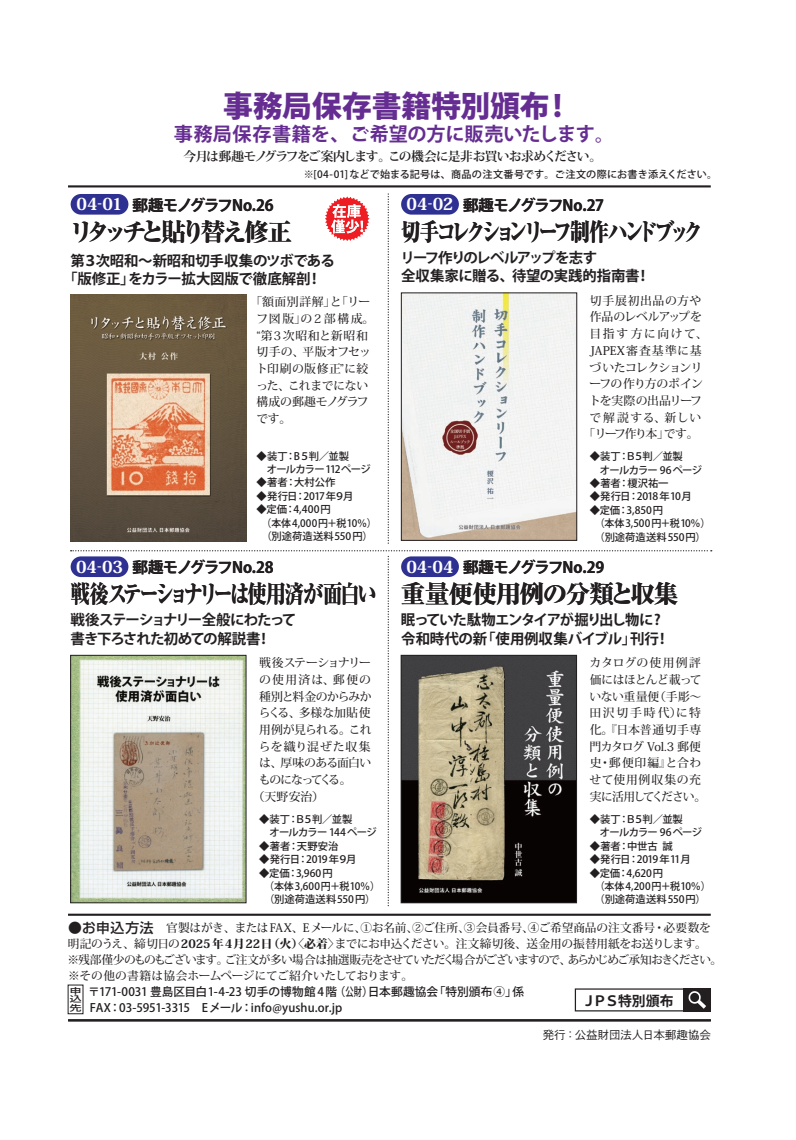
<style>
.page{position:relative;width:796px;height:1140px;background:#fff}
.page>*{position:absolute;margin:0;border:0;box-sizing:border-box;transform-origin:0 0}
.t1{font:800 29.7px "Koz Go Pr 6 N";color:#652d91}
.t2{font:800 24.75px "Ryumin Pro";letter-spacing:-.225em;color:#231f20;scale:.8 1}
.t3{font:800 24.75px "Ryumin Pro";letter-spacing:-.135em;color:#231f20;scale:.79 1}
.t4{font:800 24.75px "Ryumin Pro";letter-spacing:-.05em;color:#231f20}
.t5{font:800 24.75px "Ryumin Pro";letter-spacing:-.2em;color:#231f20}
.t6{font:700 19.2px "Koz Go Pr 6 N";letter-spacing:-.005em;color:#652d91}
.t7{font:800 16.5px "Koz Min Pr 6 N";letter-spacing:.005em;color:#fff}
.t8{font:700 15.45px "Koz Go Pr 6 N";letter-spacing:-.06em;color:#231f20}
.t9{font:700 14.4px/18.6px "Koz Go Pr 6 N";letter-spacing:-.04em;color:#231f20}
.t10{font:700 14.4px/18.6px "Koz Go Pr 6 N";letter-spacing:-.015em;color:#231f20}
.t11{font:700 14.4px/18.6px "Koz Go Pr 6 N";letter-spacing:-.065em;color:#231f20}
.t12{font:700 13.8px "Koz Go Pr 6 N";letter-spacing:-.035em;color:#231f20}
.t13{font:700 12.75px "Koz Min Pr 6 N";letter-spacing:-.085em;color:#231f20}
.t14{font:500 11.85px/16.8px "Koz Min Pr 6 N";letter-spacing:-.005em;color:#231f20}
.t15{font:500 11.85px "Koz Min Pr 6 N";letter-spacing:.045em;color:#231f20}
.t16{font:500 11.85px "Koz Min Pr 6 N";letter-spacing:-.13em;color:#231f20}
.t17{font:500 11.85px "Koz Min Pr 6 N";letter-spacing:-.05em;color:#231f20}
.t18{font:500 11.85px "Koz Min Pr 6 N";letter-spacing:-.07em;color:#231f20}
.t19{font:500 11.85px "Koz Min Pr 6 N";letter-spacing:-.03em;color:#231f20}
.t20{font:500 11.85px "Koz Min Pr 6 N";letter-spacing:-.105em;color:#231f20}
.t21{font:500 11.85px "Koz Min Pr 6 N";letter-spacing:-.065em;color:#231f20}
.t22{font:500 11.85px "Koz Min Pr 6 N";letter-spacing:-.035em;color:#231f20}
.t23{font:500 11.85px "Koz Min Pr 6 N";letter-spacing:-.06em;color:#231f20}
.t24{font:500 11.85px "Koz Min Pr 6 N";letter-spacing:.05em;color:#231f20}
.t25{font:500 11.85px "Koz Min Pr 6 N";letter-spacing:.135em;color:#231f20}
.t26{font:500 11.85px "Koz Min Pr 6 N";letter-spacing:.115em;color:#231f20}
.t27{font:500 11.85px "Koz Min Pr 6 N";letter-spacing:.1em;color:#231f20}
.t28{font:500 11.85px "Koz Min Pr 6 N";letter-spacing:.07em;color:#231f20}
.t29{font:500 11.85px "Koz Min Pr 6 N";letter-spacing:-.11em;color:#231f20}
.t30{font:500 11.7px/15.9px "Koz Min Pr 6 N";letter-spacing:-.04em;color:#231f20}
.t31{font:500 11.7px/15.9px "Koz Go Pr 6 N";letter-spacing:.005em;color:#231f20}
.t32{font:11.7px "DFPHS Gothic CID W3";letter-spacing:-.025em;color:#231f20}
.t33{font:500 10.35px "Koz Go Pr 6 N";letter-spacing:-.015em;color:#231f20}
.t34{font:500 10.35px/13.4px "Koz Go Pr 6 N";letter-spacing:-.075em;color:#231f20}
.t35{font:500 10.35px/13.4px "Koz Go Pr 6 N";letter-spacing:-.08em;color:#231f20}
.t36{font:500 10.35px "Koz Go Pr 6 N";letter-spacing:.015em;color:#231f20}
.t37{font:500 10.35px "Koz Go Pr 6 N";letter-spacing:.02em;color:#231f20;scale:.96 1}
.t38{font:500 10.35px "Koz Go Pr 6 N";letter-spacing:.02em;color:#231f20}
.t39{font:500 10.35px "Koz Go Pr 6 N";letter-spacing:-.065em;color:#231f20}
.t40{font:500 10.05px "Koz Go Pr 6 N";letter-spacing:.025em;color:#231f20}
.t41{font:500 8.25px/8.4px "Shin Go Pro";color:#231f20;text-align:justify;scale:1.43 1}
.s1{font-family:"Shin Go Pro";font-size:13.8px}
.s2{font-weight:800}
</style>
<div class="page">
<hr style="left:68px;top:185px;width:642px;height:2px;background:#231f20">
<hr style="left:68px;top:1019px;width:642px;height:2px;background:#231f20">
<hr style="left:68px;top:913px;width:642px;height:2px;background:#231f20">
<svg style="left:574px;top:988px;width:136px;height:23px"></svg>
<img style="left:71px;top:294px;width:175px;height:247px">
<div style="left:71px;top:194px;width:57px;height:21px;background:#2e3092;border-radius:10px"></div>
<svg style="left:325px;top:196px;width:45px;height:45px"></svg>
<div style="left:401px;top:194px;width:57px;height:21px;background:#2e3092;border-radius:10px"></div>
<img style="left:403px;top:295px;width:171px;height:243px">
<svg style="left:387px;top:194px;width:1px;height:350px"></svg>
<svg style="left:71px;top:550px;width:640px;height:357px"></svg>
<h1 class="t1" style="left:223px;top:89px;width:340px">事務局保存書籍特別頒布 !</h1>
<h3 class="t6" style="left:174px;top:124px;width:442px">事務局保存書籍を、ご希望の方に販売いたします。</h3>
<p class="t13" style="left:183px;top:149px;width:420px">今月は郵趣モノグラフをご案内します。この機会に是非お買いお求めください。</p>
<p class="t40" style="left:303px;top:169px;width:415px">※[04-01]などで始まる記号は、商品の注文番号です。ご注文の際にお書き添えください。</p>
<h3 class="t8" style="left:132px;top:197px;width:143px">郵趣モノグラフNo.26</h3>
<h2 class="t5" style="left:69px;top:212px;width:224px">リタッチと貼り替え修正</h2>
<p class="t10" style="left:63px;top:251px;width:273px;text-indent:8px">第３次昭和～新昭和切手収集のツボである「版修正」をカラー拡大図版で徹底解剖！</p>
<h3 class="t7" style="left:76px;top:195px;width:48px">04-01</h3>
<p class="t14" style="left:256px;top:293px;width:120px;text-indent:-6px">「額面別詳解」と「リーフ図版」の２部構成。“第３次昭和と新昭和切手の、平版オフセット印刷の版修正”に絞った、これまでにない構成の郵趣モノグラフです。</p>
<p class="t34" style="left:256px;top:449px;width:115px">◆装丁：B５判／並製<br>　オールカラー 112ページ</p>
<p class="t33" style="left:256px;top:477px;width:80px">◆著者：大村公作</p>
<p class="t39" style="left:256px;top:490px;width:98px">◆発行日：2017年９月</p>
<p class="t33" style="left:256px;top:503px;width:76px">◆定価：4,400円</p>
<p class="t37" style="left:261px;top:517px;width:121px">（本体 4,000円＋税10％）</p>
<p class="t33" style="left:256px;top:530px;width:118px">　（別途荷造送料550円）</p>
<h3 class="t8" style="left:132px;top:559px;width:143px">郵趣モノグラフNo.28</h3>
<h2 class="t3" style="left:70px;top:574px;width:389px">戦後ステーショナリーは使用済が面白い</h2>
<p class="t11" style="left:70px;top:611px;width:227px">戦後ステーショナリー全般にわたって書き下ろされた初めての解説書！</p>
<h3 class="t7" style="left:76px;top:557px;width:49px">04-03</h3>
<p class="t20" style="left:259px;top:656px;width:113px">戦後ステーショナリー</p>
<p class="t27" style="left:259px;top:673px;width:113px">の使用済は、郵便の</p>
<p class="t21" style="left:259px;top:689px;width:114px">種別と料金のからみか</p>
<p class="t14" style="left:259px;top:704px;width:113px">らくる、多様な加貼使</p>
<p class="t22" style="left:259px;top:723px;width:114px">用例が見られる。これ</p>
<p class="t28" style="left:259px;top:739px;width:113px">らを織り混ぜた収集</p>
<p class="t23" style="left:259px;top:756px;width:114px">は、厚味のある面白い</p>
<p class="t29" style="left:259px;top:773px;width:94px">ものになってくる。</p>
<p class="t14" style="left:253px;top:788px;width:72px">（天野安治）</p>
<p class="t35" style="left:259px;top:812px;width:119px">◆装丁：Ｂ５判／並製<br>　オールカラー 144 ページ</p>
<p class="t33" style="left:259px;top:840px;width:81px">◆著者：天野安治</p>
<p class="t34" style="left:259px;top:853px;width:99px">◆発行日：2019 年９月</p>
<p class="t33" style="left:259px;top:867px;width:75px">◆定価：3,960円</p>
<p class="t38" style="left:264px;top:880px;width:117px">（本体3,600円＋税10％）</p>
<p class="t33" style="left:259px;top:893px;width:118px">　（別途荷造送料550円）</p>
<h3 class="t8" style="left:462px;top:197px;width:142px">郵趣モノグラフNo.27</h3>
<h2 class="t2" style="left:400px;top:212px;width:379px">切手コレクションリーフ制作ハンドブック</h2>
<h3 class="t7" style="left:406px;top:195px;width:48px">04-02</h3>
<p class="t9" style="left:400px;top:248px;width:251px">リーフ作りのレベルアップを志す<br>全収集家に贈る、待望の実践的指南書！</p>
<p class="t24" style="left:589px;top:293px;width:113px">切手展初出品の方や</p>
<p class="t14" style="left:589px;top:309px;width:114px">作品のレベルアップを</p>
<p class="t25" style="left:589px;top:327px;width:120px">目指す方に向けて、</p>
<p class="t15" style="left:589px;top:344px;width:113px">JAPEX審査基準に基</p>
<p class="t17" style="left:589px;top:360px;width:114px">づいたコレクションリ</p>
<p class="t18" style="left:589px;top:377px;width:115px">ーフの作り方のポイン</p>
<p class="t19" style="left:588px;top:394px;width:114px">トを実際の出品リーフ</p>
<p class="t26" style="left:589px;top:411px;width:113px">で解説する、新しい</p>
<p class="t16" style="left:583px;top:427px;width:117px">「リーフ作り本」です。</p>
<p class="t34" style="left:589px;top:450px;width:114px">◆装丁：Ｂ５判／並製<br>　オールカラー 96 ページ</p>
<p class="t33" style="left:589px;top:477px;width:80px">◆著者：榎沢祐一</p>
<p class="t33" style="left:589px;top:491px;width:104px">◆発行日：2018年10月</p>
<p class="t33" style="left:589px;top:504px;width:75px">◆定価：3,850円</p>
<p class="t36" style="left:594px;top:517px;width:117px">（本体3,500円＋税10％）</p>
<p class="t33" style="left:589px;top:531px;width:118px">　（別途荷造送料550円）</p>
<h3 class="t8" style="left:462px;top:559px;width:143px">郵趣モノグラフNo.29</h3>
<h2 class="t4" style="left:400px;top:574px;width:279px">重量便使用例の分類と収集</h2>
<h3 class="t7" style="left:406px;top:557px;width:49px">04-04</h3>
<p class="t9" style="left:401px;top:611px;width:270px">眠っていた駄物エンタイアが掘り出し物に?令和時代の新「使用例収集バイブル」刊行！</p>
<p class="t14" style="left:589px;top:654px;width:118px">カタログの使用例評価にはほとんど載っていない重量便（手彫～田沢切手時代）に特化。『日本普通切手専門カタログ Vol.3 郵便史・郵便印編』と合わせて使用例収集の充実に活用してください。</p>
<p class="t34" style="left:589px;top:812px;width:114px">◆装丁：Ｂ５判／並製<br>　オールカラー 96 ページ</p>
<p class="t33" style="left:589px;top:840px;width:84px">◆著者：中世古 誠</p>
<p class="t33" style="left:589px;top:853px;width:102px">◆発行日：2019年11月</p>
<p class="t33" style="left:589px;top:867px;width:75px">◆定価：4,620円</p>
<p class="t33" style="left:594px;top:880px;width:117px">（本体 4,200円＋税10％）</p>
<p class="t33" style="left:589px;top:893px;width:118px">　（別途荷造送料550円）</p>
<p class="t30" style="left:67px;top:920px;width:656px"><span class="s1">●お申込方法</span> 官製はがき、またはFAX、Eメールに、①お名前、②ご住所、③会員番号、④ご希望商品の注文番号・必要数を明記のうえ、締切日の<span class="s2">2025年４月22日（火）〈必着〉</span>までにお申込ください。注文締切後、送金用の振替用紙をお送りします。<br>※残部僅少のものもございます。ご注文が多い場合は抽選販売をさせていただく場合がございますので、あらかじめご承知おきください。※その他の書籍は協会ホームページにてご紹介いたしております。</p>
<p class="t31" style="left:88px;top:984px;width:437px">〒171-0031 豊島区目白1-4-23 切手の博物館 4 階 （公財）日本郵趣協会「特別頒布④」係<br>FAX：03-5951-3315　Eメール：info@yushu.or.jp</p>
<p class="t41" style="left:70px;top:985px;width:10px">申込先</p>
<p class="t12" style="left:581px;top:992px;width:93px">ＪＰＳ特別頒布</p>
<p class="t32" style="left:542px;top:1028px;width:170px">発行：公益財団法人日本郵趣協会</p>
</div>
